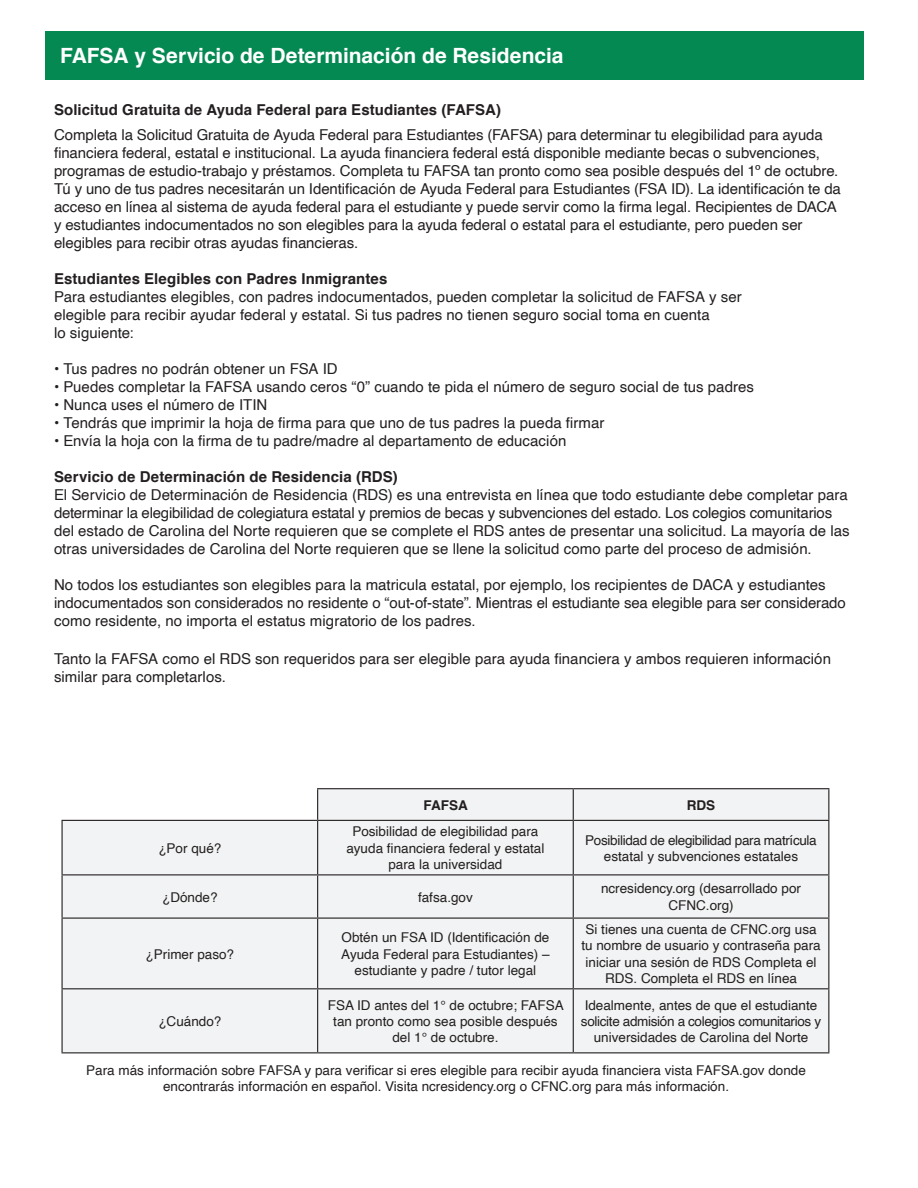
<style>
.page{position:relative;width:918px;height:1188px;background:#fff}
.page>*{position:absolute;margin:0;border:0;box-sizing:border-box;transform-origin:0 0}
.t1{font:700 21px "Helvetica";letter-spacing:-.005em;color:#fff}
.t2{font:15px/18px "Helvetica";color:#231f20}
.t3{font:700 15px "Helvetica";letter-spacing:.005em;color:#231f20}
.t4{font:13.5px/16.2px "Helvetica";color:#231f20;text-align:center}
.t5{font:13.5px/16.2px "Helvetica";letter-spacing:-.025em;color:#231f20;text-align:center}
.t6{font:700 13.5px "Helvetica";color:#231f20}
</style>
<div class="page">
<div style="left:46px;top:31px;width:818px;height:49px;background:#058952"></div>
<div style="left:62px;top:789px;width:766px;height:263px;background:#f2f3f4"></div>
<hr style="left:573px;top:789px;width:1px;height:31px;background:#231f20">
<hr style="left:573px;top:821px;width:1px;height:53px;background:#231f20">
<hr style="left:573px;top:875px;width:1px;height:43px;background:#231f20">
<hr style="left:573px;top:919px;width:1px;height:69px;background:#231f20">
<hr style="left:573px;top:989px;width:1px;height:63px;background:#231f20">
<hr style="left:62px;top:820px;width:256px;height:1px;background:#231f20">
<hr style="left:62px;top:821px;width:1px;height:53px;background:#231f20">
<hr style="left:62px;top:874px;width:256px;height:1px;background:#231f20">
<hr style="left:62px;top:875px;width:1px;height:43px;background:#231f20">
<hr style="left:62px;top:918px;width:256px;height:1px;background:#231f20">
<hr style="left:62px;top:919px;width:1px;height:69px;background:#231f20">
<hr style="left:62px;top:988px;width:256px;height:1px;background:#231f20">
<hr style="left:62px;top:989px;width:1px;height:63px;background:#231f20">
<hr style="left:62px;top:1052px;width:256px;height:1px;background:#231f20">
<hr style="left:317px;top:788px;width:256px;height:1px;background:#231f20">
<hr style="left:317px;top:789px;width:1px;height:31px;background:#231f20">
<hr style="left:573px;top:788px;width:256px;height:1px;background:#231f20">
<hr style="left:828px;top:789px;width:1px;height:31px;background:#231f20">
<hr style="left:318px;top:820px;width:255px;height:1px;background:#231f20">
<hr style="left:317px;top:821px;width:1px;height:53px;background:#231f20">
<hr style="left:573px;top:820px;width:256px;height:1px;background:#231f20">
<hr style="left:828px;top:821px;width:1px;height:53px;background:#231f20">
<hr style="left:318px;top:874px;width:255px;height:1px;background:#231f20">
<hr style="left:317px;top:875px;width:1px;height:43px;background:#231f20">
<hr style="left:573px;top:874px;width:256px;height:1px;background:#231f20">
<hr style="left:828px;top:875px;width:1px;height:43px;background:#231f20">
<hr style="left:318px;top:918px;width:255px;height:1px;background:#231f20">
<hr style="left:317px;top:919px;width:1px;height:69px;background:#231f20">
<hr style="left:573px;top:918px;width:256px;height:1px;background:#231f20">
<hr style="left:828px;top:919px;width:1px;height:69px;background:#231f20">
<hr style="left:318px;top:988px;width:255px;height:1px;background:#231f20">
<hr style="left:317px;top:989px;width:1px;height:63px;background:#231f20">
<hr style="left:573px;top:988px;width:256px;height:1px;background:#231f20">
<hr style="left:828px;top:989px;width:1px;height:63px;background:#231f20">
<hr style="left:318px;top:1052px;width:255px;height:1px;background:#231f20">
<hr style="left:573px;top:1052px;width:256px;height:1px;background:#231f20">
<p class="t1" style="left:60px;top:39px;width:505px">FAFSA y Servicio de Determinación de Residencia</p>
<p class="t3" style="left:54px;top:98px;width:449px">Solicitud Gratuita de Ayuda Federal para Estudiantes (FAFSA)</p>
<p class="t2" style="left:54px;top:126px;width:788px">Completa la Solicitud Gratuita de Ayuda Federal para Estudiantes (FAFSA) para determinar tu elegibilidad para ayuda financiera federal, estatal e institucional. La ayuda financiera federal está disponible mediante becas o subvenciones, programas de estudio-trabajo y préstamos. Completa tu FAFSA tan pronto como sea posible después del 1º de octubre.<br>Tú y uno de tus padres necesitarán un Identificación de Ayuda Federal para Estudiantes (FSA ID). La identificación te da acceso en línea al sistema de ayuda federal para el estudiante y puede servir como la firma legal. Recipientes de DACA</p>
<p class="t2" style="left:54px;top:216px;width:750px">y estudiantes indocumentados no son elegibles para la ayuda federal o estatal para el estudiante, pero pueden ser</p>
<p class="t2" style="left:54px;top:234px;width:306px">elegibles para recibir otras ayudas financieras.</p>
<p class="t3" style="left:54px;top:266px;width:335px">Estudiantes Elegibles con Padres Inmigrantes</p>
<p class="t2" style="left:54px;top:288px;width:689px">Para estudiantes elegibles, con padres indocumentados, pueden completar la solicitud de FAFSA y ser</p>
<p class="t2" style="left:54px;top:306px;width:657px">elegible para recibir ayudar federal y estatal. Si tus padres no tienen seguro social toma en cuenta lo siguiente:</p>
<p class="t2" style="left:54px;top:360px;width:285px">• Tus padres no podrán obtener un FSA ID</p>
<p class="t2" style="left:54px;top:378px;width:701px">• Puedes completar la FAFSA usando ceros “0” cuando te pida el número de seguro social de tus padres</p>
<p class="t2" style="left:54px;top:396px;width:215px">• Nunca uses el número de ITIN</p>
<p class="t2" style="left:54px;top:414px;width:552px">• Tendrás que imprimir la hoja de firma para que uno de tus padres la pueda firmar</p>
<p class="t2" style="left:54px;top:432px;width:514px">• Envía la hoja con la firma de tu padre/madre al departamento de educación</p>
<p class="t3" style="left:54px;top:464px;width:345px">Servicio de Determinación de Residencia (RDS)</p>
<p class="t2" style="left:54px;top:486px;width:797px">El Servicio de Determinación de Residencia (RDS) es una entrevista en línea que todo estudiante debe completar para determinar la elegibilidad de colegiatura estatal y premios de becas y subvenciones del estado. Los colegios comunitarios del estado de Carolina del Norte requieren que se complete el RDS antes de presentar una solicitud. La mayoría de las otras universidades de Carolina del Norte requieren que se llene la solicitud como parte del proceso de admisión.</p>
<p class="t2" style="left:54px;top:576px;width:793px">No todos los estudiantes son elegibles para la matricula estatal, por ejemplo, los recipientes de DACA y estudiantes indocumentados son considerados no residente o “out-of-state”. Mientras el estudiante sea elegible para ser considerado como residente, no importa el estatus migratorio de los padres.</p>
<p class="t2" style="left:54px;top:650px;width:779px">Tanto la FAFSA como el RDS son requeridos para ser elegible para ayuda financiera y ambos requieren información similar para completarlos.</p>
<p class="t4" style="left:158px;top:840px;width:65px">¿Por qué?</p>
<p class="t6" style="left:424px;top:794px;width:46px">FAFSA</p>
<p class="t6" style="left:687px;top:794px;width:30px">RDS</p>
<p class="t4" style="left:346px;top:824px;width:200px">Posibilidad de elegibilidad para ayuda financiera federal y estatal para la universidad</p>
<p class="t5" style="left:585px;top:832px;width:233px">Posibilidad de elegibilidad para matrícula estatal y subvenciones estatales</p>
<p class="t4" style="left:162px;top:889px;width:57px">¿Dónde?</p>
<p class="t4" style="left:418px;top:889px;width:56px">fafsa.gov</p>
<p class="t4" style="left:601px;top:881px;width:202px">ncresidency.org (desarrollado por<br>CFNC.org)</p>
<p class="t4" style="left:146px;top:946px;width:90px">¿Primer paso?</p>
<p class="t4" style="left:581px;top:922px;width:241px">Si tienes una cuenta de CFNC.org usa tu nombre de usuario y contraseña para iniciar una sesión de RDS Completa el RDS. Completa el RDS en línea</p>
<p class="t4" style="left:342px;top:930px;width:209px">Obtén un FSA ID (Identificación de</p>
<p class="t4" style="left:341px;top:946px;width:210px">Ayuda Federal para Estudiantes) –</p>
<p class="t4" style="left:355px;top:962px;width:183px">estudiante y padre / tutor legal</p>
<p class="t4" style="left:328px;top:997px;width:237px">FSA ID antes del 1° de octubre; FAFSA tan pronto como sea posible después del 1° de octubre.</p>
<p class="t4" style="left:581px;top:997px;width:242px">Idealmente, antes de que el estudiante solicite admisión a colegios comunitarios y universidades de Carolina del Norte</p>
<p class="t4" style="left:86px;top:1062px;width:721px">Para más información sobre FAFSA y para verificar si eres elegible para recibir ayuda financiera vista FAFSA.gov donde encontrarás información en español. Visita ncresidency.org o CFNC.org para más información.</p>
<p class="t4" style="left:158px;top:1013px;width:65px">¿Cuándo?</p>
</div>
